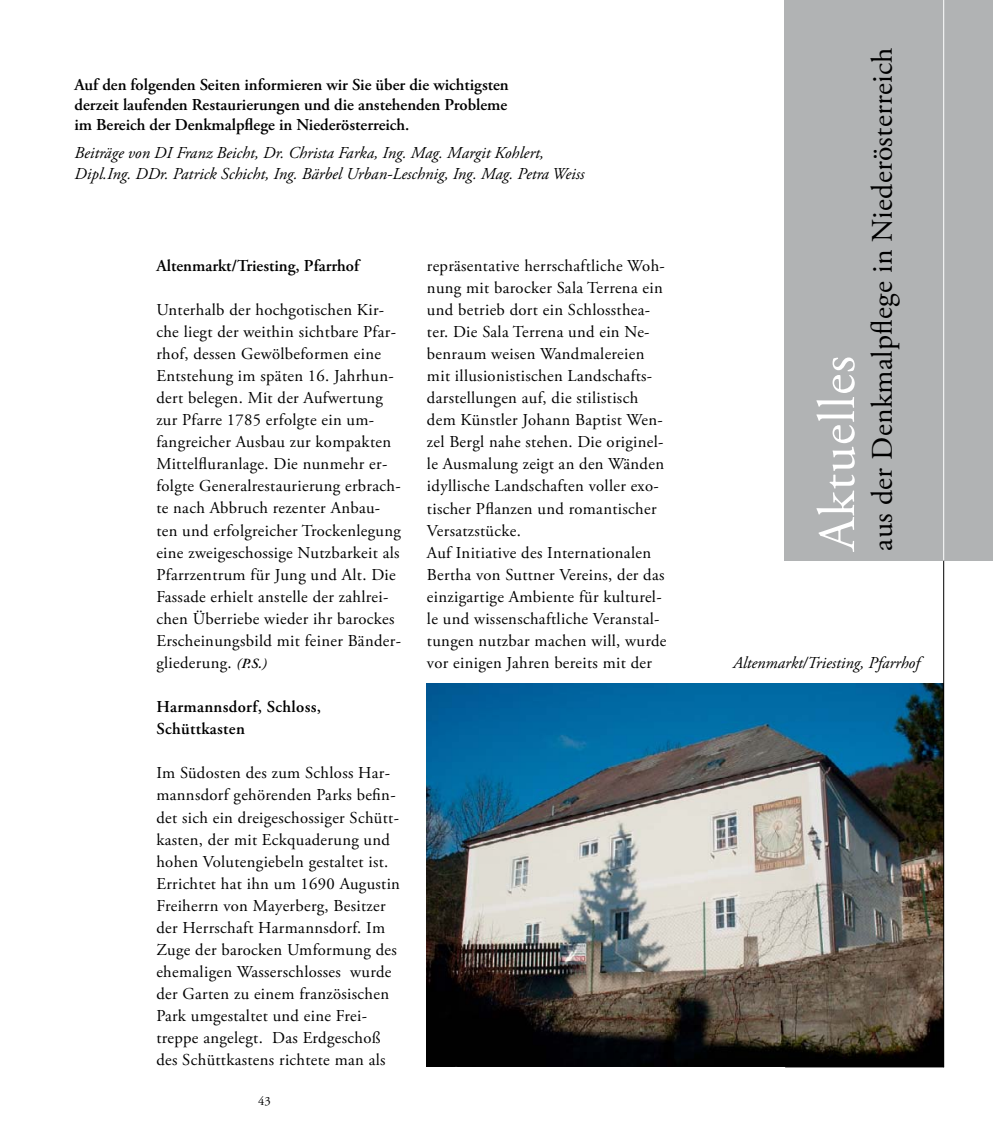
<style>
.page{position:relative;width:993px;height:1141px;background:#fff}
.page>*{position:absolute;margin:0;border:0;box-sizing:border-box;transform-origin:0 0}
.t1{font:52.5px "Adobe Garamond Pro";letter-spacing:.02em;color:#fff}
.t2{font:29.75px "Adobe Garamond Pro";letter-spacing:.01em;color:#000}
.t3{font:16.62px/22.1px "Adobe Garamond Pro";letter-spacing:.02em;color:#000}
.t4{font:600 16.62px/19.9px "Adobe Garamond Pro";color:#000;text-align:justify}
.t5{font:italic 16.62px/21px "Adobe Garamond Pro";color:#000}
.t6{font:600 16.62px/22.1px "Adobe Garamond Pro";letter-spacing:.02em;color:#000}
.t7{font:12.6px "Adobe Garamond Pro";color:#000}
.s1{font-weight:600;font-style:italic;font-size:14px}
</style>
<div class="page">
<div style="left:784px;top:0;width:208px;height:561px;background:#b1b3b4"></div>
<img style="left:427px;top:684px;width:516px;height:383px">
<hr style="left:943px;top:561px;width:1px;height:506px;background:#000">
<hr style="left:943px;top:0;width:1px;height:561px;background:#fff">
<hr style="left:784px;top:1067px;width:159px;height:1px;background:#000">
<p class="t4" style="left:74px;top:75px;width:435px">Auf den folgenden Seiten informieren wir Sie über die wichtigsten derzeit laufenden Restaurierungen und die anstehenden Probleme im Bereich der Denkmalpflege in Niederösterreich.</p>
<p class="t5" style="left:74px;top:142px;width:511px">Beiträge von DI Franz Beicht, Dr. Christa Farka, Ing. Mag. Margit Kohlert,<br>Dipl.Ing. DDr. Patrick Schicht, Ing. Bärbel Urban-Leschnig, Ing. Mag. Petra Weiss</p>
<p class="t4" style="left:156px;top:256px;width:204px">Altenmarkt/Triesting, Pfarrhof</p>
<p class="t3" style="left:156px;top:299px;width:246px">Unterhalb der hochgotischen Kir&shy;che liegt der weithin sichtbare Pfar&shy;rhof, dessen Gewölbeformen eine Entstehung im späten 16. Jahrhun&shy;dert belegen. Mit der Aufwertung zur Pfarre 1785 erfolgte ein um&shy;fangreicher Ausbau zur kompakten Mittelfluranlage. Die nunmehr er&shy;folgte Generalrestaurierung erbrach&shy;te nach Abbruch rezenter Anbau&shy;ten und erfolgreicher Trockenlegung eine zweigeschossige Nutzbarkeit als Pfarrzentrum für Jung und Alt. Die Fassade erhielt anstelle der zahlrei&shy;chen Überriebe wieder ihr barockes Erscheinungsbild mit feiner Bänder&shy;gliederung. <span class="s1">(P.S.)</span></p>
<p class="t6" style="left:156px;top:696px;width:166px">Harmannsdorf, Schloss,<br>Schüttkasten</p>
<p class="t3" style="left:156px;top:763px;width:245px">Im Südosten des zum Schloss Har&shy;mannsdorf gehörenden Parks befin&shy;det sich ein dreigeschossiger Schütt&shy;kasten, der mit Eckquaderung und hohen Volutengiebeln gestaltet ist.<br>Errichtet hat ihn um 1690 Augustin Freiherrn von Mayerberg, Besitzer der Herrschaft Harmannsdorf. Im Zuge der barocken Umformung des ehemaligen Wasserschlosses wurde der Garten zu einem französischen Park umgestaltet und eine Frei&shy;treppe angelegt. Das Erdgeschoß des Schüttkastens richtete man als</p>
<p class="t7" style="left:258px;top:1094px;width:14px">43</p>
<p class="t3" style="left:427px;top:255px;width:241px">repräsentative herrschaftliche Woh&shy;nung mit barocker Sala Terrena ein und betrieb dort ein Schlossthea&shy;ter. Die Sala Terrena und ein Ne&shy;benraum weisen Wandmalereien mit illusionistischen Landschafts&shy;darstellungen auf, die stilistisch dem Künstler Johann Baptist Wen&shy;zel Bergl nahe stehen. Die originel&shy;le Ausmalung zeigt an den Wänden idyllische Landschaften voller exo&shy;tischer Pflanzen und romantischer Versatzstücke.<br>Auf Initiative des Internationalen Bertha von Suttner Vereins, der das einzigartige Ambiente für kulturel&shy;le und wissenschaftliche Veranstal&shy;tungen nutzbar machen will, wurde vor einigen Jahren bereits mit der</p>
<h1 class="t1" style="left:805px;top:551px;width:196px;rotate:-90deg">Aktuelles</h1>
<h2 class="t2" style="left:864px;top:551px;width:504px;rotate:-90deg">aus der Denkmalpflege in Niederösterreich</h2>
<p class="t5" style="left:732px;top:653px;width:188px">Altenmarkt/Triesting, Pfarrhof</p>
</div>
